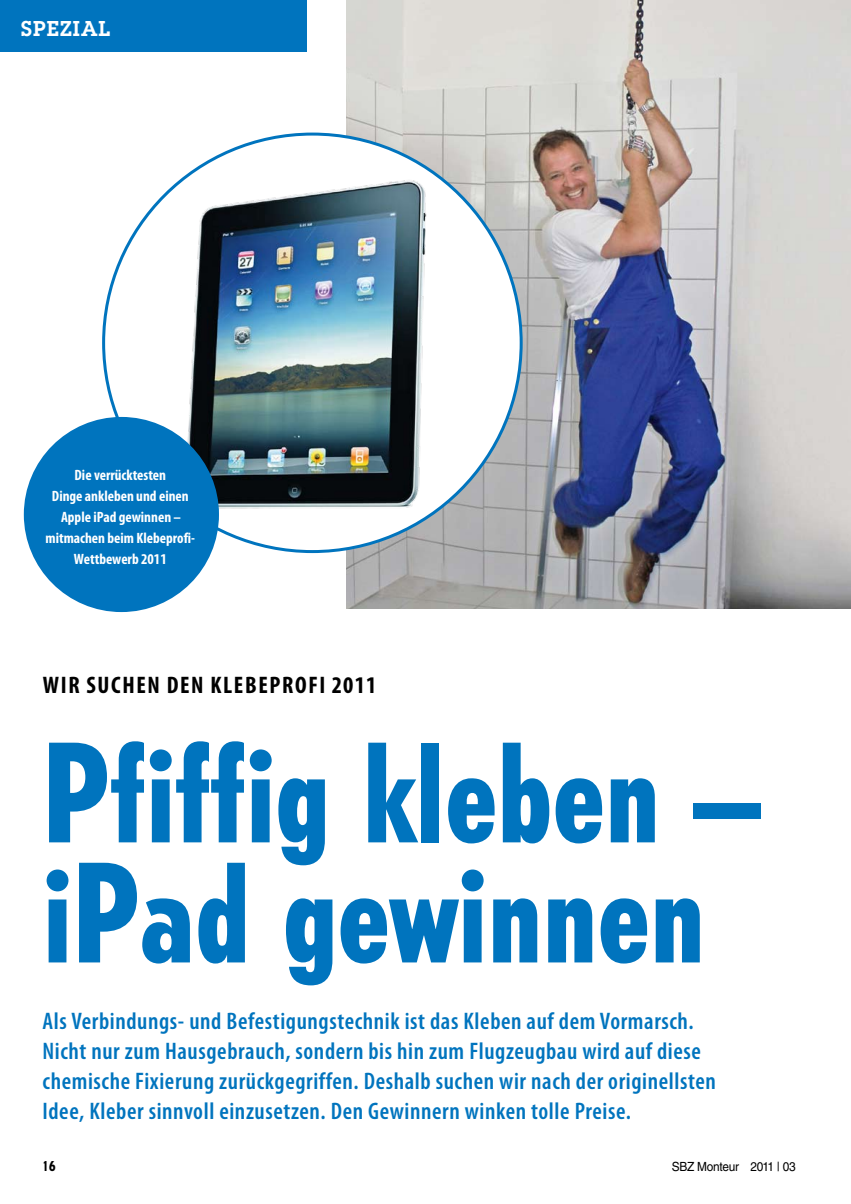
<style>
.page{position:relative;width:851px;height:1204px;background:#fff}
.page>*{position:absolute;margin:0;border:0;box-sizing:border-box;transform-origin:0 0}
.t1{font:800 condensed 135px/120px "Tempo Std";color:#0074be}
.t2{font:600 condensed 24px/30px "Myriad Pro";letter-spacing:.025em;color:#0074be}
.t3{font:700 condensed 24px "Myriad Pro";letter-spacing:.07em;color:#000}
.t4{font:600 21px "Lubalin Graph Std";letter-spacing:.05em;color:#fff}
.t5{font:700 condensed 15px/21px "Myriad Pro";color:#fff;text-align:center}
.t6{font:800 condensed 13.5px "Tempo Std";color:#000}
.t7{font:12.6px "Helvetica LT Std";letter-spacing:-.02em;color:#000;scale:.94 1}
</style>
<div class="page">
<img style="left:346px;top:0;width:504px;height:608px">
<img style="left:104px;top:146px;width:409px;height:405px">
<div style="left:0;top:0;width:306px;height:51px;background:#0074be"></div>
<div style="left:24px;top:417px;width:195px;height:195px;background:#0074be;border-radius:50%"></div>
<p class="t4" style="left:21px;top:15px;width:91px">SPEZIAL</p>
<p class="t5" style="left:45px;top:464px;width:151px">Die verrücktesten<br>Dinge ankleben und einen<br>Apple iPad gewinnen – mitmachen beim Klebeprofi-<br>Wettbewerb 2011</p>
<p class="t3" style="left:43px;top:670px;width:335px">Wir suchen den Klebeprofi 2011</p>
<h1 class="t1" style="left:43px;top:732px;width:719px">Pfiffig kleben – iPad gewinnen</h1>
<p class="t2" style="left:43px;top:1005px;width:674px">Als Verbindungs- und Befestigungstechnik ist das Kleben auf dem Vormarsch.<br>Nicht nur zum Hausgebrauch, sondern bis hin zum Flugzeugbau wird auf diese chemische Fixierung zurückgegriffen. Deshalb suchen wir nach der originellsten Idee, Kleber sinnvoll einzusetzen. Den Gewinnern winken tolle Preise.</p>
<p class="t6" style="left:43px;top:1157px;width:14px">16</p>
<p class="t7" style="left:671px;top:1158px;width:133px">SBZ Monteur 2011 | 03</p>
</div>
